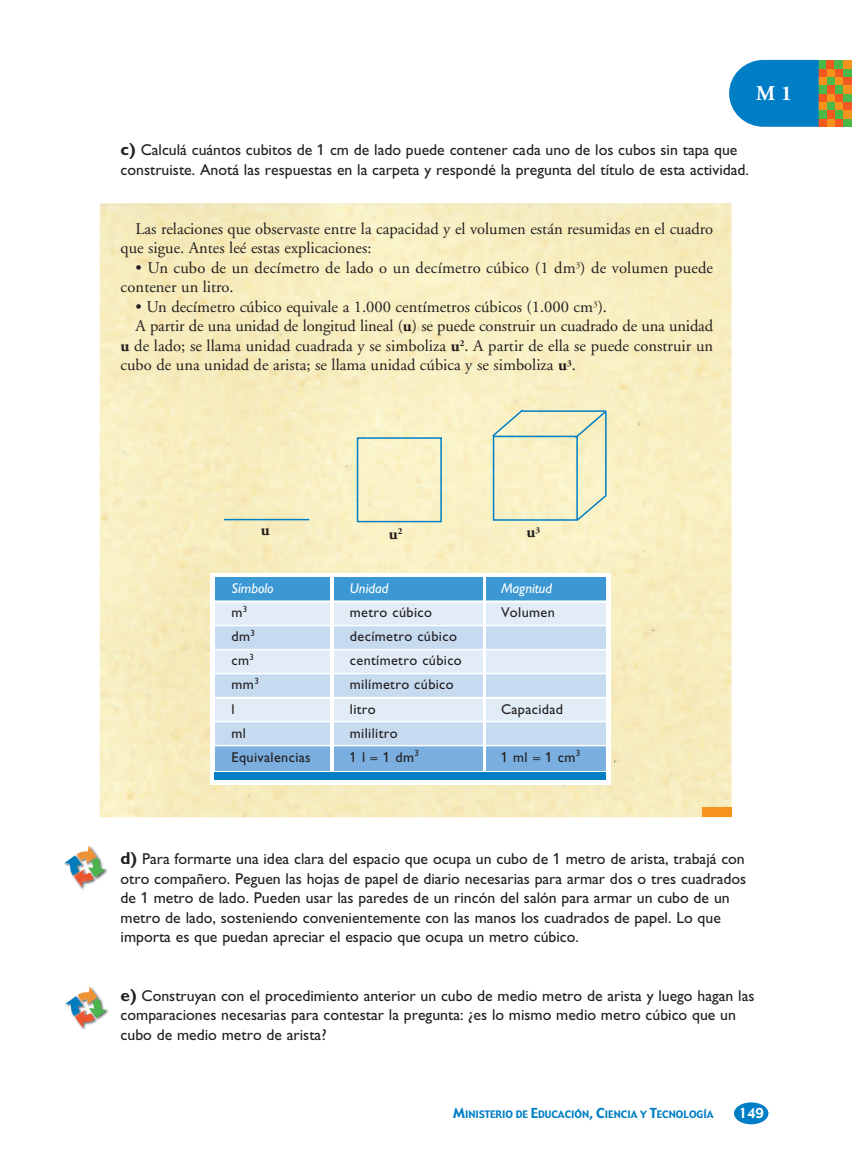
<style>
.page{position:relative;width:855px;height:1174px;background:#fff}
.page>*{position:absolute;margin:0;border:0;box-sizing:border-box;transform-origin:0 0}
.t1{font:700 21px "Adobe Garamond";color:#fff}
.t2{font:16.5px/19.5px "Adobe Garamond";color:#231f20}
.t3{font:700 16.5px "Adobe Garamond";color:#231f20}
.t4{font:15.75px/19.5px "Santi Gill Sans";color:#231f20}
.t5{font:14.25px/24px "Santi Gill Sans";letter-spacing:.025em;color:#231f20}
.t6{font:italic 14.25px/24px "Santi Gill Sans";color:#fff}
.t7{font:13.5px "Gadget";color:#fff}
.t8{font:10.2px "Gadget";color:#007ec5}
.s1{font-weight:700;font-size:17.25px}
.s2{font-weight:700}
.s3{font-style:normal;color:#231f20}
.s4{font-family:"PP Scala Sans"}
.s5{font-size:13.5px}
</style>
<div class="page">
<img style="left:100px;top:203px;width:631px;height:614px">
<div style="left:210px;top:574px;width:400px;height:210px;background:#fff"></div>
<div style="left:734px;top:1102px;width:34px;height:22px;background:#007ec5;border-radius:50%"></div>
<div style="left:357px;top:437px;width:85px;height:85px;border:2px solid #007ec5"></div>
<div style="left:493px;top:435px;width:85px;height:86px;border:2px solid #007ec5"></div>
<hr style="left:522px;top:410px;width:84px;height:2px;background:#007ec5">
<svg style="left:575px;top:493px;width:33px;height:29px"></svg>
<hr style="left:605px;top:411px;width:1px;height:85px;background:#007ec5">
<hr style="left:224px;top:519px;width:85px;height:1px;background:#007ec5">
<svg style="left:64px;top:846px;width:42px;height:41px"></svg>
<img style="left:80px;top:1027px;width:6px;height:3px">
<svg style="left:65px;top:987px;width:42px;height:40px"></svg>
<svg style="left:573px;top:409px;width:34px;height:31px"></svg>
<svg style="left:490px;top:408px;width:35px;height:30px"></svg>
<div style="left:702px;top:807px;width:29px;height:9px;background:#f7931d"></div>
<div style="left:215px;top:577px;width:114px;height:27px;background:#3b98d3"></div>
<div style="left:215px;top:602px;width:114px;height:24px;background:#e1ecf7"></div>
<div style="left:215px;top:648px;width:114px;height:26px;background:#e1ecf7"></div>
<div style="left:215px;top:699px;width:114px;height:24px;background:#e1ecf7"></div>
<div style="left:215px;top:625px;width:114px;height:24px;background:#c6daf0"></div>
<div style="left:215px;top:673px;width:114px;height:24px;background:#c6daf0"></div>
<div style="left:215px;top:722px;width:114px;height:24px;background:#c6daf0"></div>
<div style="left:215px;top:746px;width:114px;height:24px;background:#79aede"></div>
<div style="left:215px;top:772px;width:391px;height:8px;background:#007ec5"></div>
<div style="left:334px;top:577px;width:148px;height:27px;background:#3b98d3"></div>
<div style="left:334px;top:602px;width:148px;height:24px;background:#e1ecf7"></div>
<div style="left:334px;top:648px;width:148px;height:26px;background:#e1ecf7"></div>
<div style="left:334px;top:699px;width:148px;height:24px;background:#e1ecf7"></div>
<div style="left:334px;top:625px;width:148px;height:24px;background:#c6daf0"></div>
<div style="left:334px;top:673px;width:148px;height:24px;background:#c6daf0"></div>
<div style="left:334px;top:722px;width:148px;height:24px;background:#c6daf0"></div>
<div style="left:334px;top:746px;width:148px;height:24px;background:#79aede"></div>
<div style="left:487px;top:577px;width:119px;height:27px;background:#3b98d3"></div>
<div style="left:487px;top:602px;width:119px;height:24px;background:#e1ecf7"></div>
<div style="left:487px;top:648px;width:119px;height:26px;background:#e1ecf7"></div>
<div style="left:487px;top:699px;width:119px;height:24px;background:#e1ecf7"></div>
<div style="left:487px;top:625px;width:119px;height:24px;background:#c6daf0"></div>
<div style="left:487px;top:673px;width:119px;height:24px;background:#c6daf0"></div>
<div style="left:487px;top:722px;width:119px;height:24px;background:#c6daf0"></div>
<div style="left:487px;top:746px;width:119px;height:24px;background:#79aede"></div>
<div style="left:843px;top:118px;width:8px;height:9px;background:#4cb848"></div>
<div style="left:834px;top:118px;width:9px;height:9px;background:#f15921"></div>
<div style="left:826px;top:118px;width:8px;height:9px;background:#f7931d"></div>
<div style="left:818px;top:118px;width:8px;height:9px;background:#f15921"></div>
<div style="left:843px;top:110px;width:8px;height:8px;background:#f7931d"></div>
<div style="left:834px;top:110px;width:9px;height:8px;background:#4cb848"></div>
<div style="left:826px;top:110px;width:8px;height:8px;background:#f15921"></div>
<div style="left:818px;top:110px;width:8px;height:8px;background:#4cb848"></div>
<div style="left:843px;top:102px;width:8px;height:8px;background:#f15921"></div>
<div style="left:834px;top:102px;width:9px;height:8px;background:#f7931d"></div>
<div style="left:826px;top:102px;width:8px;height:8px;background:#4cb848"></div>
<div style="left:818px;top:102px;width:8px;height:8px;background:#f7931d"></div>
<div style="left:843px;top:93px;width:8px;height:9px;background:#4cb848"></div>
<div style="left:834px;top:93px;width:9px;height:9px;background:#f15921"></div>
<div style="left:826px;top:93px;width:8px;height:9px;background:#f7931d"></div>
<div style="left:818px;top:93px;width:8px;height:9px;background:#f15921"></div>
<div style="left:843px;top:85px;width:8px;height:8px;background:#f7931d"></div>
<div style="left:834px;top:85px;width:9px;height:8px;background:#4cb848"></div>
<div style="left:826px;top:85px;width:8px;height:8px;background:#f15921"></div>
<div style="left:818px;top:85px;width:8px;height:8px;background:#4cb848"></div>
<div style="left:843px;top:77px;width:8px;height:8px;background:#f15921"></div>
<div style="left:834px;top:77px;width:9px;height:8px;background:#f7931d"></div>
<div style="left:826px;top:77px;width:8px;height:8px;background:#4cb848"></div>
<div style="left:818px;top:77px;width:8px;height:8px;background:#f7931d"></div>
<div style="left:843px;top:68px;width:8px;height:9px;background:#4cb848"></div>
<div style="left:834px;top:68px;width:9px;height:9px;background:#f15921"></div>
<div style="left:826px;top:68px;width:8px;height:9px;background:#f7931d"></div>
<div style="left:818px;top:68px;width:8px;height:9px;background:#f15921"></div>
<div style="left:818px;top:60px;width:8px;height:8px;background:#4cb848"></div>
<div style="left:826px;top:60px;width:8px;height:8px;background:#f15921"></div>
<div style="left:834px;top:60px;width:9px;height:8px;background:#4cb848"></div>
<div style="left:843px;top:60px;width:8px;height:8px;background:#f7931d"></div>
<svg style="left:729px;top:60px;width:89px;height:67px;background:#1689ca"></svg>
<hr style="left:212px;top:600px;width:395px;height:2px;background:#fff">
<hr style="left:212px;top:625px;width:395px;height:1px;background:#fff">
<hr style="left:212px;top:649px;width:395px;height:1px;background:#fff">
<hr style="left:212px;top:673px;width:395px;height:1px;background:#fff">
<hr style="left:212px;top:721px;width:395px;height:1px;background:#fff">
<hr style="left:212px;top:745px;width:395px;height:1px;background:#fff">
<h1 class="t1" style="left:756px;top:85px;width:37px">M 1</h1>
<p class="t4" style="left:121px;top:142px;width:630px"><span class="s1">c)</span> Calculá cuántos cubitos de 1 cm de lado puede contener cada uno de los cubos sin tapa que construiste. Anotá las respuestas en la carpeta y respondé la pregunta del título de esta actividad.</p>
<p class="t2" style="left:121px;top:220px;width:594px;text-indent:15px">Las relaciones que observaste entre la capacidad y el volumen están resumidas en el cuadro que sigue. Antes leé estas explicaciones:</p>
<p class="t2" style="left:121px;top:259px;width:594px;text-indent:15px">• Un cubo de un decímetro de lado o un decímetro cúbico (1 dm<sup>3</sup>) de volumen puede contener un litro.</p>
<p class="t2" style="left:135px;top:298px;width:473px">• Un decímetro cúbico equivale a 1.000 centímetros cúbicos (1.000 cm<sup>3</sup>).</p>
<p class="t2" style="left:135px;top:317px;width:579px">A partir de una unidad de longitud lineal (<span class="s2">u</span>) se puede construir un cuadrado de una unidad</p>
<p class="t2" style="left:121px;top:337px;width:594px"><span class="s2">u</span> de lado; se llama unidad cuadrada y se simboliza <span class="s2">u</span><sup>2</sup>. A partir de ella se puede construir un</p>
<p class="t2" style="left:121px;top:356px;width:457px">cubo de una unidad de arista; se llama unidad cúbica y se simboliza <span class="s2">u</span><sup>3</sup>.</p>
<p class="t3" style="left:261px;top:523px;width:10px">u</p>
<p class="t3" style="left:389px;top:527px;width:15px">u<sup>2</sup></p>
<p class="t3" style="left:526px;top:525px;width:15px">u<sup>3</sup></p>
<p class="t6" style="left:232px;top:577px;width:43px">Símbolo <span class="s3">m</span><sup>3 </sup><span class="s3">dm</span><sup>3 </sup><span class="s3">cm</span><sup>3 </sup><span class="s3">mm</span><sup>3</sup></p>
<p class="t5" style="left:232px;top:698px;width:81px">l<br>ml<br>Equivalencias</p>
<p class="t6" style="left:350px;top:577px;width:40px">Unidad</p>
<p class="t5" style="left:350px;top:601px;width:113px">metro cúbico decímetro cúbico centímetro cúbico milímetro cúbico</p>
<p class="t5" style="left:350px;top:698px;width:70px">litro mililitro<br>1 l <span class="s4">=</span> 1 dm<sup>3</sup></p>
<p class="t6" style="left:501px;top:577px;width:53px">Magnitud</p>
<p class="t5" style="left:501px;top:601px;width:55px">Volumen</p>
<p class="t5" style="left:501px;top:698px;width:64px">Capacidad</p>
<p class="t5" style="left:501px;top:746px;width:81px">1 ml <span class="s4">=</span> 1 cm<sup>3</sup></p>
<p class="t4" style="left:121px;top:850px;width:627px"><span class="s1">d)</span> Para formarte una idea clara del espacio que ocupa un cubo de 1 metro de arista, trabajá con otro compañero. Peguen las hojas de papel de diario necesarias para armar dos o tres cuadrados de 1 metro de lado. Pueden usar las paredes de un rincón del salón para armar un cubo de un metro de lado, sosteniendo convenientemente con las manos los cuadrados de papel. Lo que importa es que puedan apreciar el espacio que ocupa un metro cúbico.</p>
<p class="t4" style="left:121px;top:987px;width:635px"><span class="s1">e)</span> Construyan con el procedimiento anterior un cubo de medio metro de arista y luego hagan las comparaciones necesarias para contestar la pregunta: ¿es lo mismo medio metro cúbico que un cubo de medio metro de arista?</p>
<p class="t8" style="left:453px;top:1108px;width:262px"><span class="s5">M</span>INISTERIO DE <span class="s5">E</span>DUCACIÓN<span class="s5">, C</span>IENCIA Y <span class="s5">T</span>ECNOLOGÍA</p>
<p class="t7" style="left:738px;top:1105px;width:27px">149</p>
</div>
